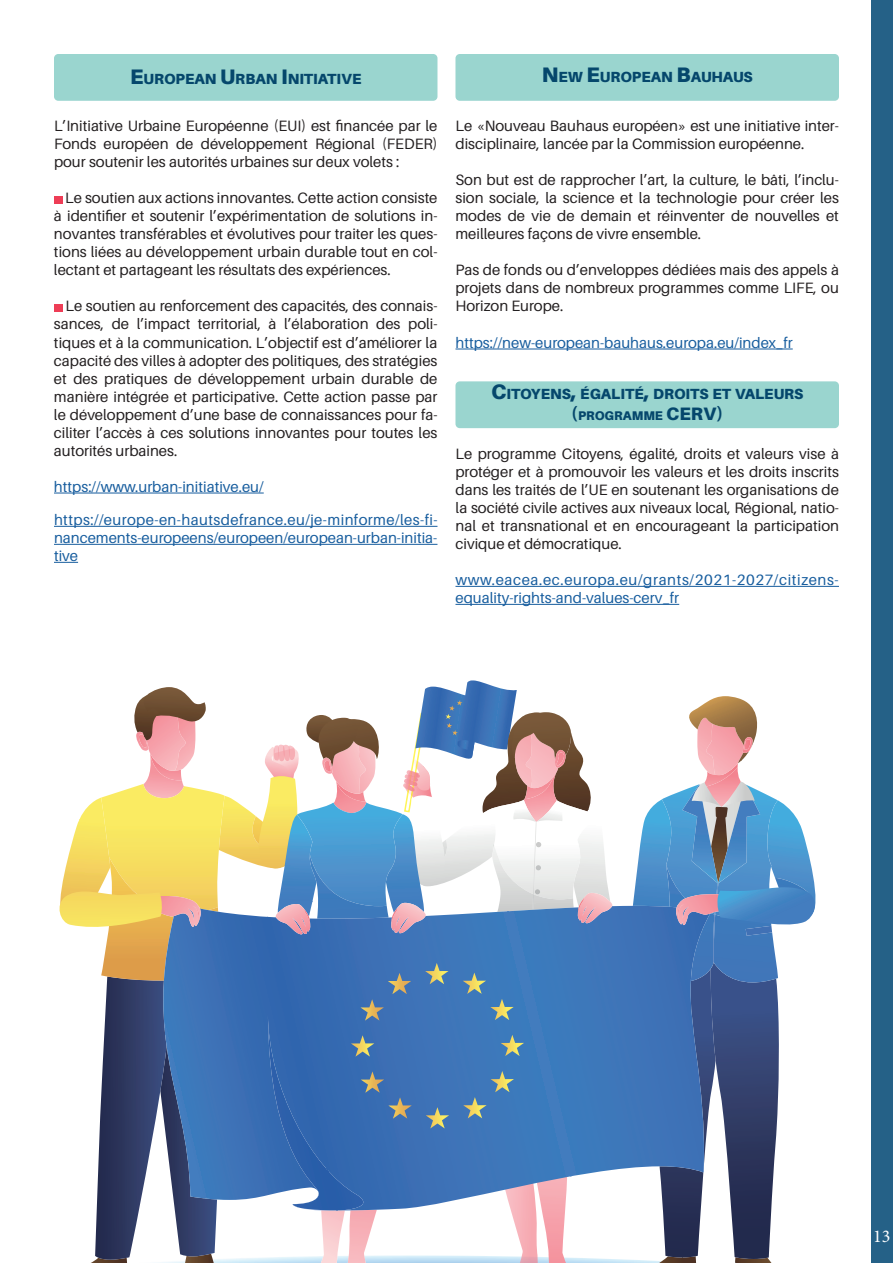
<style>
.page{position:relative;width:893px;height:1263px;background:#fff}
.page>*{position:absolute;margin:0;border:0;box-sizing:border-box;transform-origin:0 0}
.t1{font:18px "Minion Pro";color:#fff}
.t2{font:15px/18px "Aileron";color:#231f20;text-align:justify}
.t3{font:15px/18px "Aileron";color:#175d9e;text-align:justify}
.t4{font:15px/18px "Aileron";letter-spacing:.04em;color:#175d9e}
.t5{font:900 14.7px "Aileron";color:#05476c}
.t6{font:900 12.6px "Aileron";color:#05476c}
.s1{font-size:21px}
.s2{font-size:18px}
</style>
<div class="page">
<hr style="left:455px;top:586px;width:384px;height:1px;background:#175d9e">
<hr style="left:455px;top:604px;width:224px;height:1px;background:#175d9e">
<div style="left:455px;top:381px;width:384px;height:47px;background:#9ad5cf;border-radius:4px"></div>
<svg style="left:59px;top:680px;width:757px;height:583px"></svg>
<hr style="left:455px;top:349px;width:338px;height:1px;background:#175d9e">
<div style="left:455px;top:54px;width:384px;height:47px;background:#9ad5cf;border-radius:4px"></div>
<hr style="left:54px;top:493px;width:210px;height:1px;background:#175d9e">
<div style="left:54px;top:196px;width:8px;height:7px;background:#ee3d56"></div>
<div style="left:54px;top:304px;width:8px;height:7px;background:#ee3d56"></div>
<div style="left:54px;top:54px;width:383px;height:47px;background:#9ad5cf;border-radius:4px"></div>
<div style="left:871px;top:0;width:22px;height:1263px;background:#256187"></div>
<hr style="left:54px;top:526px;width:383px;height:1px;background:#175d9e">
<hr style="left:54px;top:544px;width:383px;height:1px;background:#175d9e">
<svg style="left:54px;top:562px;width:24px;height:1px"></svg>
<p class="t5" style="left:130px;top:70px;width:231px"><span class="s1">E</span>UROPEAN <span class="s1">U</span>RBAN <span class="s1">I</span> NITIATIVE</p>
<p class="t2" style="left:54px;top:117px;width:385px">L’Initiative Urbaine Européenne (EUI) est financée par le Fonds européen de développement Régional (FEDER) pour soutenir les autorités urbaines sur deux volets :</p>
<p class="t2" style="left:54px;top:189px;width:385px;text-indent:11px">Le soutien aux actions innovantes. Cette action consiste à identifier et soutenir l’expérimentation de solutions in&shy;novantes transférables et évolutives pour traiter les ques&shy;tions liées au développement urbain durable tout en col&shy;lectant et partageant les résultats des expériences.</p>
<p class="t2" style="left:54px;top:297px;width:385px;text-indent:12px">Le soutien au renforcement des capacités, des connais&shy;sances, de l’impact territorial, à l’élaboration des poli&shy;tiques et à la communication. L’objectif est d’améliorer la capacité des villes à adopter des politiques, des stratégies et des pratiques de développement urbain durable de manière intégrée et participative. Cette action passe par le développement d’une base de connaissances pour fa&shy;ciliter l’accès à ces solutions innovantes pour toutes les autorités urbaines.</p>
<p class="t3" style="left:54px;top:477px;width:211px">https://www.urban-initiative.eu/</p>
<p class="t3" style="left:54px;top:511px;width:385px">https://europe-en-hautsdefrance.eu/je-minforme/les-fi&shy;nancements-europeens/europeen/european-urban-initia&shy;tive</p>
<p class="t5" style="left:542px;top:68px;width:212px"><span class="s1">N</span> EW <span class="s1">E</span>UROPEAN <span class="s1">B</span>AUHAUS</p>
<p class="t2" style="left:455px;top:117px;width:385px">Le «Nouveau Bauhaus européen» est une initiative inter&shy;disciplinaire, lancée par la Commission européenne.</p>
<p class="t2" style="left:455px;top:171px;width:385px">Son but est de rapprocher l’art, la culture, le bâti, l’inclu&shy;sion sociale, la science et la technologie pour créer les modes de vie de demain et réinventer de nouvelles et meilleures façons de vivre ensemble.</p>
<p class="t2" style="left:455px;top:261px;width:385px">Pas de fonds ou d’enveloppes dédiées mais des appels à projets dans de nombreux programmes comme LIFE, ou Horizon Europe.</p>
<p class="t3" style="left:455px;top:333px;width:339px">https://new-european-bauhaus.europa.eu/index_fr</p>
<p class="t5" style="left:491px;top:385px;width:313px"><span class="s1">C</span>ITOYENS<span class="s1">,</span> ÉGALITÉ<span class="s1">,</span> DROITS ET VALE URS</p>
<p class="t6" style="left:571px;top:408px;width:154px"><span class="s2">(</span>PROGRAMME <span class="s2">CERV)</span></p>
<p class="t2" style="left:455px;top:445px;width:385px">Le programme Citoyens, égalité, droits et valeurs vise à protéger et à promouvoir les valeurs et les droits inscrits dans les traités de l’UE en soutenant les organisations de la société civile actives aux niveaux local, Régional, natio&shy;nal et transnational et en encourageant la participation civique et démocratique.</p>
<p class="t4" style="left:455px;top:571px;width:385px">www.eacea.ec.europa.eu/grants/2021-2027/citizens&shy;equality-rights-and-values-cerv_fr</p>
<p class="t1" style="left:873px;top:1224px;width:19px">13</p>
</div>
